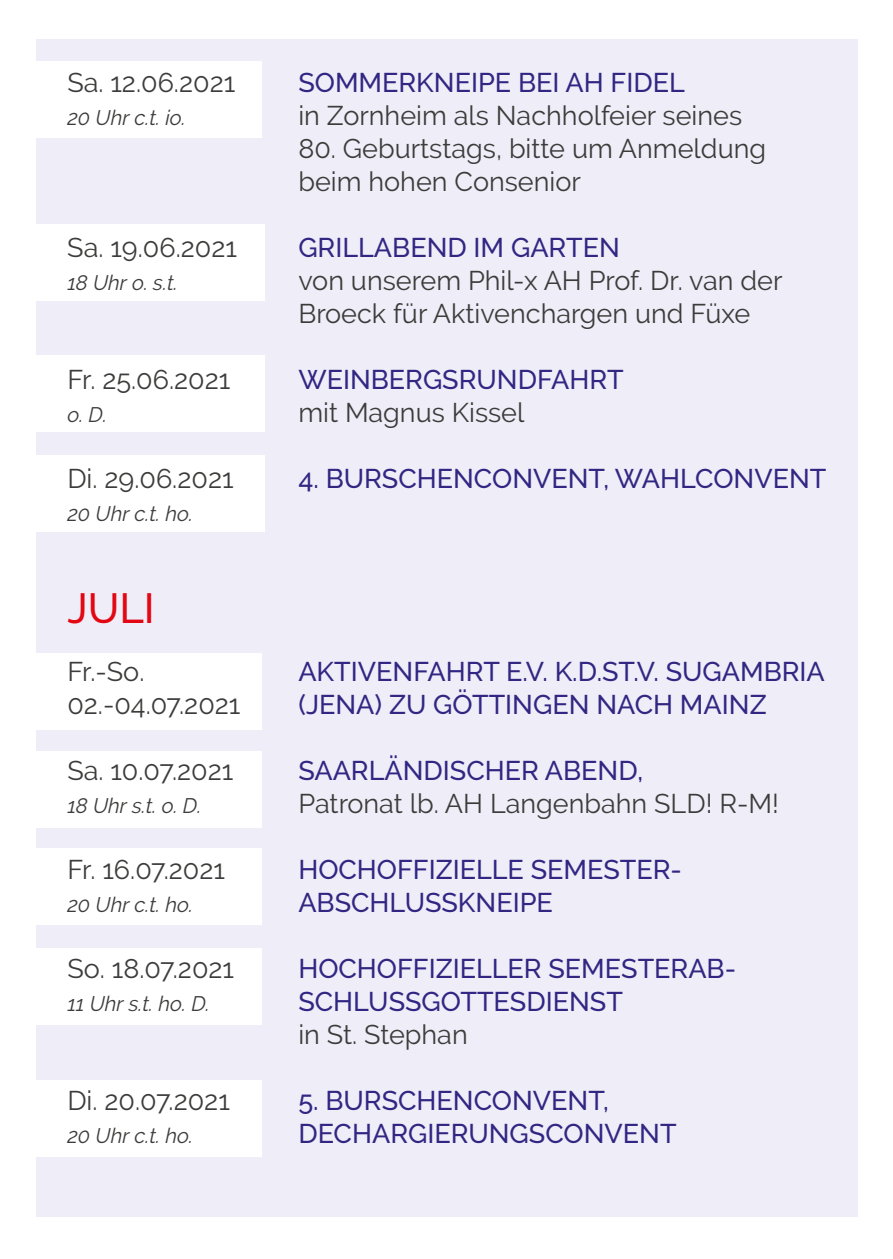
<style>
.page{position:relative;width:893px;height:1259px;background:#fff}
.page>*{position:absolute;margin:0;border:0;box-sizing:border-box;transform-origin:0 0}
.t1{font:500 42px "Raleway";color:#e30613}
.t2{font:27px/33px "Raleway";color:#3c3c3b}
.t3{font:500 27px "Raleway";color:#312783}
.t4{font:italic 21px "Raleway";color:#3c3c3b}
</style>
<div class="page">
<div style="left:36px;top:39px;width:821px;height:1177px;background:#efedf8"></div>
<div style="left:35px;top:224px;width:230px;height:77px;background:#fff"></div>
<div style="left:35px;top:355px;width:230px;height:77px;background:#fff"></div>
<div style="left:35px;top:455px;width:230px;height:76px;background:#fff"></div>
<div style="left:35px;top:61px;width:226px;height:76px;background:#fff"></div>
<div style="left:35px;top:750px;width:226px;height:77px;background:#fff"></div>
<div style="left:35px;top:653px;width:226px;height:76px;background:#fff"></div>
<div style="left:35px;top:848px;width:226px;height:77px;background:#fff"></div>
<div style="left:35px;top:948px;width:226px;height:77px;background:#fff"></div>
<div style="left:35px;top:1080px;width:226px;height:77px;background:#fff"></div>
<p class="t2" style="left:67px;top:65px;width:169px">Sa. 12.06.2021</p>
<p class="t3" style="left:298px;top:66px;width:388px">SOMMERKNEIPE BEI AH FIDEL</p>
<p class="t4" style="left:67px;top:105px;width:120px">20 Uhr c.t. io.</p>
<p class="t2" style="left:298px;top:98px;width:445px">in Zornheim als Nachholfeier seines</p>
<p class="t2" style="left:298px;top:131px;width:469px">80. Geburtstags, bitte um Anmeldung beim hohen Consenior</p>
<p class="t2" style="left:67px;top:230px;width:171px">Sa. 19.06.2021</p>
<p class="t3" style="left:298px;top:231px;width:323px">GRILLABEND IM GARTEN</p>
<p class="t4" style="left:67px;top:270px;width:112px">18 Uhr o. s.t.</p>
<p class="t2" style="left:298px;top:263px;width:486px">von unserem Phil-x AH Prof. Dr. van der<br>Broeck für Aktivenchargen und Füxe</p>
<p class="t2" style="left:67px;top:362px;width:165px">Fr. 25.06.2021</p>
<p class="t3" style="left:298px;top:363px;width:327px">WEINBERGSRUNDFAHRT</p>
<p class="t4" style="left:67px;top:402px;width:41px">o. D.</p>
<p class="t2" style="left:298px;top:395px;width:228px">mit Magnus Kissel</p>
<p class="t2" style="left:67px;top:461px;width:168px">Di. 29.06.2021</p>
<p class="t3" style="left:298px;top:462px;width:530px">4. BURSCHENCONVENT, WAHLCONVENT</p>
<p class="t4" style="left:67px;top:501px;width:127px">20 Uhr c.t. ho.</p>
<h1 class="t1" style="left:67px;top:583px;width:89px">JULI</h1>
<p class="t2" style="left:67px;top:655px;width:79px">Fr.-So.</p>
<p class="t3" style="left:298px;top:656px;width:528px">AKTIVENFAHRT E.V. K.D.ST.V. SUGAMBRIA</p>
<p class="t2" style="left:67px;top:688px;width:175px">02.-04.07.2021</p>
<p class="t3" style="left:298px;top:689px;width:470px">(JENA) ZU GÖTTINGEN NACH MAINZ</p>
<p class="t2" style="left:67px;top:754px;width:167px">Sa. 10.07.2021</p>
<p class="t3" style="left:298px;top:755px;width:346px">SAARLÄNDISCHER ABEND,</p>
<p class="t4" style="left:67px;top:793px;width:136px">18 Uhr s.t. o. D.</p>
<p class="t2" style="left:298px;top:787px;width:482px">Patronat lb. AH Langenbahn SLD! R-M!</p>
<p class="t2" style="left:67px;top:853px;width:159px">Fr. 16.07.2021</p>
<p class="t3" style="left:298px;top:854px;width:385px">HOCHOFFIZIELLE SEMESTER-</p>
<p class="t4" style="left:67px;top:892px;width:127px">20 Uhr c.t. ho.</p>
<p class="t3" style="left:298px;top:887px;width:256px">ABSCHLUSSKNEIPE</p>
<p class="t2" style="left:67px;top:952px;width:168px">So. 18.07.2021</p>
<p class="t3" style="left:298px;top:953px;width:439px">HOCHOFFIZIELLER SEMESTERAB-</p>
<p class="t4" style="left:67px;top:991px;width:144px">11 Uhr s.t. ho. D.</p>
<p class="t3" style="left:298px;top:986px;width:326px">SCHLUSSGOTTESDIENST</p>
<p class="t2" style="left:298px;top:1018px;width:171px">in St. Stephan</p>
<p class="t2" style="left:67px;top:1084px;width:164px">Di. 20.07.2021</p>
<p class="t3" style="left:298px;top:1085px;width:312px">5. BURSCHENCONVENT,</p>
<p class="t4" style="left:67px;top:1123px;width:127px">20 Uhr c.t. ho.</p>
<p class="t3" style="left:298px;top:1118px;width:380px">DECHARGIERUNGSCONVENT</p>
</div>
